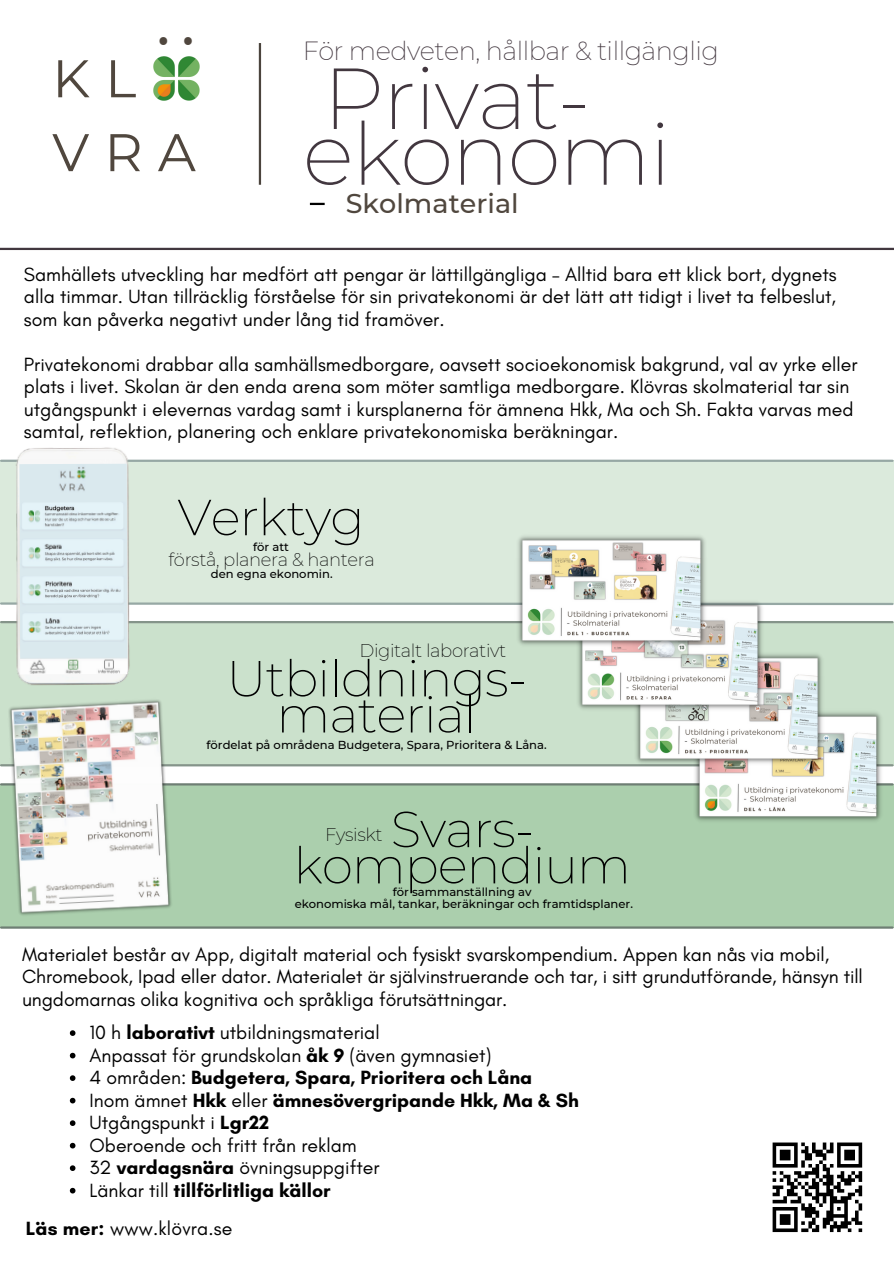
<style>
.page{position:relative;width:894px;height:1264px;background:#fff}
.page>*{position:absolute;margin:0;border:0;box-sizing:border-box;transform-origin:0 0}
.t1{font:200 86.4px "Montserrat";letter-spacing:-.02em;color:#42373f}
.t2{font:52.8px/73.8px "Montserrat";color:#50473e}
.t3{font:200 50.55px/36.2px "Montserrat";letter-spacing:-.02em;color:#000;text-align:center}
.t4{font:600 46.2px "Montserrat";color:#50473e}
.t5{font:500 27px "Montserrat";color:#50473e}
.t6{font:200 25.65px "Montserrat";letter-spacing:-.02em;color:#42373f}
.t7{font:19.5px/22.5px "Glacial Indifference";color:#000}
.t8{font:700 19.5px "Glacial Indifference";color:#000}
.t9{font:200 18px "Montserrat";letter-spacing:-.02em;color:#000}
.t10{font:500 11.55px/11.9px "Montserrat";color:#000;text-align:center}
.s1{font-weight:700}
.s2{font-weight:400}
</style>
<div class="page">
<svg style="left:70px;top:1030px;width:5px;height:5px"></svg>
<svg style="left:70px;top:1052px;width:5px;height:6px"></svg>
<svg style="left:70px;top:1075px;width:5px;height:5px"></svg>
<svg style="left:70px;top:1097px;width:5px;height:6px"></svg>
<svg style="left:70px;top:1120px;width:5px;height:5px"></svg>
<svg style="left:70px;top:1142px;width:5px;height:6px"></svg>
<svg style="left:70px;top:1165px;width:5px;height:5px"></svg>
<svg style="left:70px;top:1187px;width:5px;height:6px"></svg>
<svg style="left:310px;top:203px;width:14px;height:2px"></svg>
<svg style="left:772px;top:1142px;width:89px;height:89px"></svg>
<img style="left:154px;top:56px;width:45px;height:44px">
<hr style="left:259px;top:43px;width:2px;height:142px;background:#4b443d">
<hr style="left:0;top:248px;width:893px;height:2px;background:#42373f">
<div style="left:0;top:461px;width:893px;height:143px;background:#dbeadc"></div>
<div style="left:0;top:622px;width:893px;height:143px;background:#cbe1cc"></div>
<div style="left:0;top:784px;width:893px;height:143px;background:#abcfad"></div>
<hr style="left:1px;top:926px;width:891px;height:2px;background:#6e7e74">
<hr style="left:1px;top:783px;width:891px;height:2px;background:#6e7e74">
<hr style="left:1px;top:602px;width:891px;height:3px;background:#96a8a4">
<hr style="left:1px;top:621px;width:891px;height:2px;background:#85948a">
<hr style="left:1px;top:764px;width:891px;height:2px;background:#85948a">
<hr style="left:1px;top:459px;width:891px;height:3px;background:#96a8a4">
<img style="left:15px;top:447px;width:117px;height:239px">
<img style="left:19px;top:464px;width:108px;height:210px">
<img style="left:42px;top:505px;width:36px;height:7px">
<img style="left:43px;top:543px;width:37px;height:7px">
<img style="left:43px;top:581px;width:37px;height:6px">
<img style="left:43px;top:617px;width:37px;height:8px">
<img style="left:7px;top:700px;width:167px;height:215px">
<img style="left:692px;top:712px;width:191px;height:109px">
<img style="left:632px;top:654px;width:193px;height:112px">
<img style="left:578px;top:602px;width:186px;height:111px">
<img style="left:514px;top:536px;width:194px;height:112px">
<h3 class="t4" style="left:158px;top:0;width:37px">. .</h3>
<p class="t2" style="left:52px;top:41px;width:145px">K L<br>VRA</p>
<p class="t6" style="left:302px;top:35px;width:417px">För medveten, hållbar &amp; tillgänglig</p>
<p class="t1" style="left:322px;top:45px;width:269px">Privat-</p>
<p class="t1" style="left:302px;top:101px;width:370px">ekonomi</p>
<p class="t5" style="left:346px;top:187px;width:174px">Skolmaterial</p>
<p class="t7" style="left:24px;top:263px;width:814px;text-align:justify">Samhällets utveckling har medfört att pengar är lättillgängliga – Alltid bara ett klick bort, dygnets alla timmar. Utan tillräcklig förståelse för sin privatekonomi är det lätt att tidigt i livet ta felbeslut, som kan påverka negativt under lång tid framöver.</p>
<h3 class="t7" style="left:24px;top:353px;width:834px">Privatekonomi drabbar alla samhällsmedborgare, oavsett socioekonomisk bakgrund, val av yrke eller plats i livet. Skolan är den enda arena som möter samtliga medborgare. Klövras skolmaterial tar sin utgångspunkt i elevernas vardag samt i kursplanerna för ämnena Hkk, Ma och Sh. Fakta varvas med samtal, reflektion, planering och enklare privatekonomiska beräkningar.</h3>
<h6 class="t3" style="left:177px;top:499px;width:189px">Verktyg</h6>
<p class="t10" style="left:253px;top:540px;width:37px">för att</p>
<p class="t9" style="left:169px;top:548px;width:208px">förstå, planera &amp; hantera</p>
<p class="t10" style="left:211px;top:568px;width:123px">den egna ekonomin.</p>
<h6 class="t9" style="left:359px;top:639px;width:148px">Digitalt laborativt</h6>
<h3 class="t3" style="left:226px;top:660px;width:302px">Utbildnings&shy;material</h3>
<p class="t10" style="left:206px;top:738px;width:341px">fördelat på områdena Budgetera, Spara, Prioritera &amp; Låna.</p>
<h3 class="t3" style="left:293px;top:811px;width:339px">Svars&shy;kompendium</h3>
<p class="t9" style="left:325px;top:823px;width:59px">Fysiskt</p>
<p class="t10" style="left:294px;top:885px;width:340px">för sammanställning av<br>ekonomiska mål, tankar, beräkningar och framtidsplaner.</p>
<p class="t7" style="left:22px;top:942px;width:842px">Materialet består av App, digitalt material och fysiskt svarskompendium. Appen kan nås via mobil,<br>Chromebook, Ipad eller dator. Materialet är självinstruerande och tar, i sitt grundutförande, hänsyn till ungdomarnas olika kognitiva och språkliga förutsättningar.</p>
<h1 class="t7" style="left:89px;top:1021px;width:291px">10 h <span class="s1">laborativt</span> utbildningsmaterial</h1>
<h5 class="t7" style="left:89px;top:1043px;width:403px">Anpassat för grundskolan <span class="s1">åk 9</span> (även gymnasiet)</h5>
<h2 class="t8" style="left:89px;top:1065px;width:444px"><span class="s2">4 områden:</span> Budgetera, Spara, Prioritera och Låna</h2>
<h4 class="t8" style="left:89px;top:1088px;width:491px"><span class="s2">Inom ämnet</span> Hkk <span class="s2">eller</span> ämnesövergripande Hkk, Ma &amp; Sh</h4>
<h6 class="t7" style="left:89px;top:1111px;width:181px">Utgångspunkt i <span class="s1">Lgr22</span></h6>
<h6 class="t7" style="left:89px;top:1133px;width:268px">Oberoende och fritt från reklam</h6>
<p class="t7" style="left:89px;top:1156px;width:291px">32 <span class="s1">vardagsnära</span> övningsuppgifter</p>
<p class="t8" style="left:89px;top:1178px;width:242px"><span class="s2">Länkar till</span> tillförlitliga källor</p>
<h6 class="t7" style="left:26px;top:1216px;width:208px"><span class="s1">Läs mer:</span> www.klövra.se</h6>
</div>
